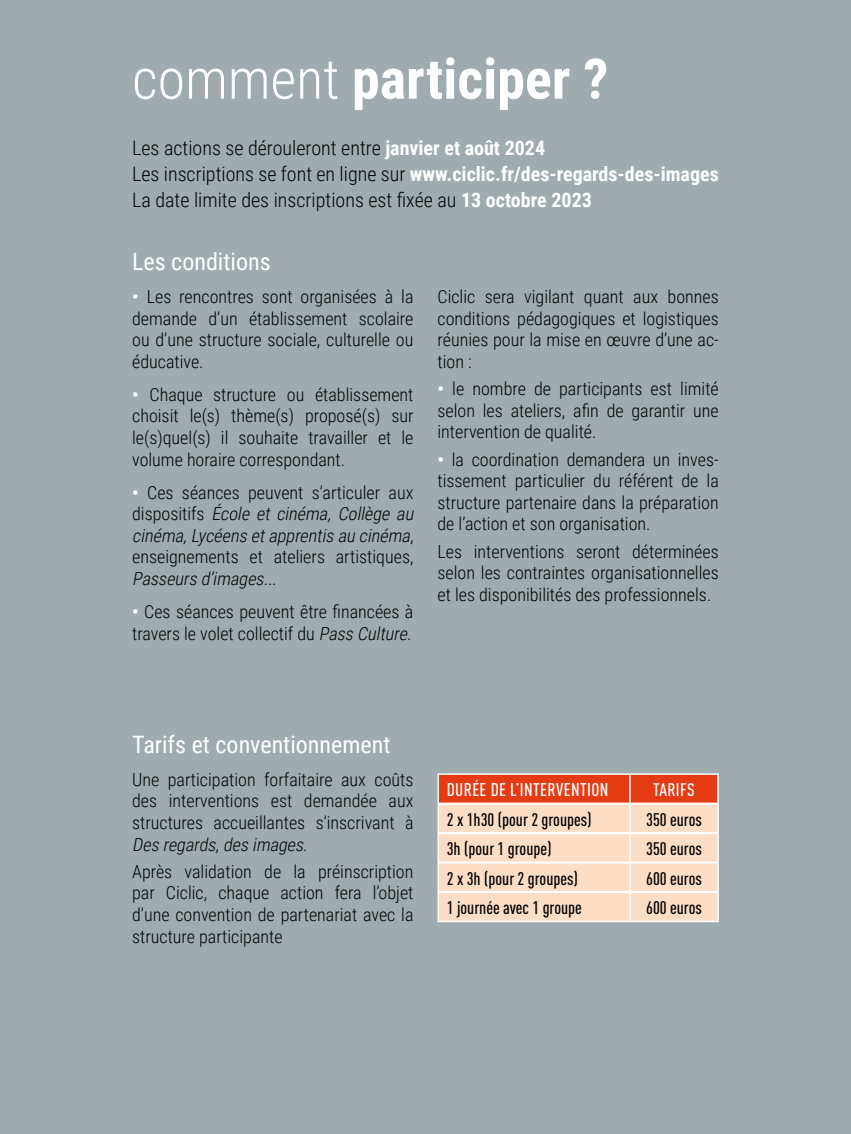
<style>
.page{position:relative;width:851px;height:1134px;background:#fff}
.page>*{position:absolute;margin:0;border:0;box-sizing:border-box;transform-origin:0 0}
.t1{font:700 56px "Roboto Condensed";color:#fff}
.t2{font:24px "Roboto Condensed";color:#fff}
.t3{font:300 20px/26px "Roboto Condensed";color:#000}
.t4{font:500 18.2px "DIN Cond";letter-spacing:.02em;color:#fff}
.t5{font:300 18px/21.6px "Roboto Condensed";color:#000;text-align:justify}
.t6{font:500 18px "DIN Cond";color:#000}
.t7{font:500 18px "DIN Cond";letter-spacing:.02em;color:#fff}
.s1{font-weight:300}
.s2{font-weight:700;color:#fff}
.s3{font-style:italic}
</style>
<div class="page">
<div style="left:0;top:0;width:850px;height:1134px;background:#9fabaf"></div>
<hr style="left:437px;top:773px;width:193px;height:2px;background:#fff">
<hr style="left:437px;top:775px;width:2px;height:29px;background:#fff">
<hr style="left:630px;top:773px;width:88px;height:2px;background:#fff">
<hr style="left:437px;top:804px;width:2px;height:29px;background:#fff">
<hr style="left:437px;top:833px;width:2px;height:29px;background:#fff">
<hr style="left:437px;top:862px;width:2px;height:30px;background:#fff">
<hr style="left:437px;top:892px;width:2px;height:29px;background:#fff">
<svg style="left:438px;top:774px;width:280px;height:147px;background:#f7c1a8"></svg>
<hr style="left:437px;top:921px;width:193px;height:1px;background:#fff">
<hr style="left:630px;top:921px;width:88px;height:1px;background:#fff">
<hr style="left:439px;top:803px;width:191px;height:2px;background:#fff">
<hr style="left:630px;top:803px;width:87px;height:2px;background:#fff">
<h1 class="t1" style="left:132px;top:40px;width:477px"><span class="s1">comment</span> participer ?</h1>
<p class="t3" style="left:132px;top:134px;width:588px">Les actions se dérouleront entre <span class="s2">janvier et août 2024<br></span>Les inscriptions se font en ligne sur <span class="s2">www.ciclic.fr/des-regards-des-images<br></span>La date limite des inscriptions est fixée au <span class="s2">13 octobre 2023</span></p>
<h2 class="t2" style="left:132px;top:245px;width:140px">Les conditions</h2>
<p class="t5" style="left:132px;top:285px;width:283px"><span class="s2">•</span> Les rencontres sont organisées à la demande d’un établissement scolaire ou d’une structure sociale, culturelle ou éducative.</p>
<p class="t5" style="left:132px;top:383px;width:283px"><span class="s2">•</span> Chaque structure ou établissement choisit le(s) thème(s) proposé(s) sur le(s)quel(s) il souhaite travailler et le volume horaire correspondant.</p>
<p class="t5" style="left:132px;top:481px;width:287px;text-align:left"><span class="s2">•</span> Ces séances peuvent s’articuler aux d i s p o s i t i f s <span class="s3">École et cinéma, Collège au cinéma,Lycéens etapprentis au cinéma</span>, enseignements et ateliers artistiques, <span class="s3">Passeurs d’images</span>. . .</p>
<p class="t5" style="left:132px;top:600px;width:283px"><span class="s2">•</span> Ces séances peuvent être financées à travers le volet collectif du <span class="s3">Pass Culture</span>.</p>
<p class="t5" style="left:437px;top:285px;width:283px">Ciclic sera vigilant quant aux bonnes conditions pédagogiques et logistiques réunies pour la mise en œuvre d’une ac&shy;tion :</p>
<p class="t5" style="left:437px;top:377px;width:283px"><span class="s2">•</span> le nombre de participants est limité selon les ateliers, afin de garantir une intervention de qualité.</p>
<p class="t5" style="left:437px;top:448px;width:283px"><span class="s2">•</span> la coordination demandera un inves&shy;tissement particulier du référent de la structure partenaire dans la préparation de l’action et son organisation.</p>
<p class="t5" style="left:437px;top:540px;width:283px">Les interventions seront déterminées selon les contraintes organisationnelles et les disponibilités des professionnels.</p>
<h2 class="t2" style="left:132px;top:727px;width:260px">Tarifs et conventionnement</h2>
<p class="t5" style="left:132px;top:768px;width:283px">Une participation forfaitaire aux coûts des interventions est demandée aux structures accueillantes s’inscrivant à <span class="s3">Des regards,des images</span>.</p>
<p class="t5" style="left:132px;top:860px;width:283px">Après validation de la préinscription par Ciclic, chaque action fera l’objet d’une convention de partenariat avec la structure participante</p>
<p class="t4" style="left:446px;top:779px;width:163px">DURÉE DE L’INTERVENTION</p>
<p class="t7" style="left:653px;top:779px;width:43px">TARIFS</p>
<p class="t6" style="left:446px;top:809px;width:146px">2 x 1h30 (pour 2 groupes)</p>
<p class="t6" style="left:646px;top:809px;width:57px">350 euros</p>
<p class="t6" style="left:446px;top:838px;width:106px">3h (pour 1 groupe)</p>
<p class="t6" style="left:646px;top:838px;width:57px">350 euros</p>
<p class="t6" style="left:446px;top:868px;width:133px">2 x 3h (pour 2 groupes)</p>
<p class="t6" style="left:646px;top:868px;width:57px">600 euros</p>
<p class="t6" style="left:446px;top:897px;width:137px">1 journée avec 1 groupe</p>
<p class="t6" style="left:646px;top:897px;width:57px">600 euros</p>
</div>
